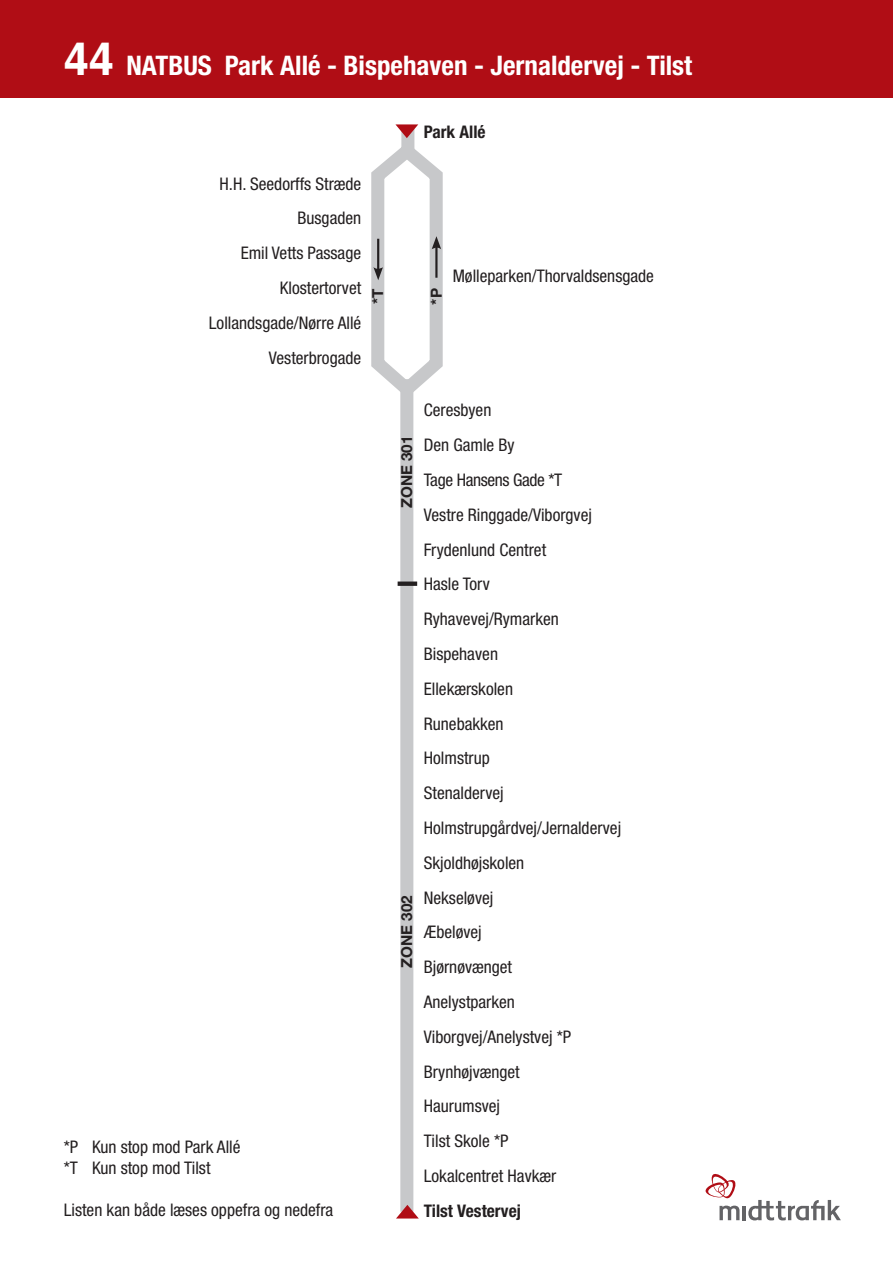
<style>
.page{position:relative;width:893px;height:1263px;background:#fff}
.page>*{position:absolute;margin:0;border:0;box-sizing:border-box;transform-origin:0 0}
.t1{font:700 condensed 27px "Helvetica Neue";color:#fff}
.Stoppested{font:condensed 17.4px "Helvetica Neue";color:#231f20}
.Stoppested_fed{font:condensed 17.4px "Helvetica Neue";color:#231f20}
.Stoppested_fed-2{font:700 condensed 17.4px "Helvetica Neue";color:#231f20}
.Stoppested-2{font:condensed 17.4px "Helvetica Neue";letter-spacing:-.02em;color:#231f20}
.t2{font:700 15.15px "Helvetica Neue";color:#231f20}
.s1{font-family:"Helvetica";font-stretch:normal;font-size:45px}
</style>
<div class="page">
<div style="left:0;top:0;width:893px;height:98px;background:#b00d15"></div>
<svg style="left:719px;top:1205px;width:20px;height:15px"></svg>
<svg style="left:748px;top:1200px;width:93px;height:20px"></svg>
<hr style="left:743px;top:1206px;width:3px;height:14px;background:#636366">
<svg style="left:705px;top:1174px;width:31px;height:25px"></svg>
<div style="left:400px;top:379px;width:13px;height:833px;background:#c7c8ca"></div>
<svg style="left:371px;top:124px;width:72px;height:284px"></svg>
<svg style="left:396px;top:1205px;width:23px;height:13px"></svg>
<div style="left:398px;top:581px;width:19px;height:5px;background:#231f20"></div>
<p class="t1" style="left:64px;top:49px;width:630px"><span class="s1">44</span> NATBUS Park Allé - Bispehaven - Jernaldervej - Tilst</p>
<p class="Stoppested_fed-2" style="left:424px;top:121px;width:63px">Park Allé</p>
<p class="Stoppested" style="left:220px;top:173px;width:143px">H.H. Seedorffs Stræde</p>
<p class="Stoppested" style="left:297px;top:208px;width:65px">Busgaden</p>
<p class="Stoppested" style="left:241px;top:243px;width:122px">Emil Vetts Passage</p>
<p class="Stoppested" style="left:280px;top:278px;width:83px">Klostertorvet</p>
<p class="Stoppested" style="left:209px;top:313px;width:154px">Lollandsgade/Nørre Allé</p>
<p class="Stoppested" style="left:269px;top:347px;width:94px">Vesterbrogade</p>
<p class="t2" style="left:368px;top:304px;width:17px;rotate:-90deg">*T</p>
<p class="t2" style="left:427px;top:305px;width:18px;rotate:-90deg">*P</p>
<p class="Stoppested_fed" style="left:453px;top:266px;width:203px">Mølleparken/Thorvaldsensgade</p>
<p class="Stoppested" style="left:64px;top:1137px;width:178px">*P Kun stop mod Park Allé</p>
<p class="Stoppested" style="left:64px;top:1158px;width:148px">*T Kun stop mod Tilst</p>
<p class="Stoppested" style="left:64px;top:1200px;width:271px">Listen kan både læses oppefra og nedefra</p>
<p class="t2" style="left:397px;top:508px;width:74px;rotate:-90deg">ZONE 301</p>
<p class="t2" style="left:397px;top:968px;width:74px;rotate:-90deg">ZONE 302</p>
<p class="Stoppested" style="left:424px;top:400px;width:69px">Ceresbyen</p>
<p class="Stoppested" style="left:424px;top:435px;width:92px">Den Gamle By</p>
<p class="Stoppested-2" style="left:424px;top:470px;width:140px">Tage Hansens Gade *T</p>
<p class="Stoppested" style="left:424px;top:505px;width:170px">Vestre Ringgade/Viborgvej</p>
<p class="Stoppested" style="left:424px;top:539px;width:124px">Frydenlund Centret</p>
<p class="Stoppested" style="left:424px;top:574px;width:67px">Hasle Torv</p>
<p class="Stoppested" style="left:424px;top:609px;width:137px">Ryhavevej/Rymarken</p>
<p class="Stoppested" style="left:424px;top:644px;width:76px">Bispehaven</p>
<p class="Stoppested" style="left:424px;top:679px;width:91px">Ellekærskolen</p>
<p class="Stoppested" style="left:424px;top:713px;width:81px">Runebakken</p>
<p class="Stoppested" style="left:424px;top:748px;width:68px">Holmstrup</p>
<p class="Stoppested" style="left:424px;top:783px;width:81px">Stenaldervej</p>
<p class="Stoppested" style="left:424px;top:818px;width:199px">Holmstrupgårdvej/Jernaldervej</p>
<p class="Stoppested" style="left:424px;top:853px;width:102px">Skjoldhøjskolen</p>
<p class="Stoppested" style="left:424px;top:887px;width:71px">Nekseløvej</p>
<p class="Stoppested" style="left:424px;top:922px;width:59px">Æbeløvej</p>
<p class="Stoppested" style="left:424px;top:957px;width:90px">Bjørnøvænget</p>
<p class="Stoppested" style="left:424px;top:992px;width:93px">Anelystparken</p>
<p class="Stoppested" style="left:424px;top:1027px;width:149px">Viborgvej/Anelystvej *P</p>
<p class="Stoppested" style="left:424px;top:1061px;width:97px">Brynhøjvænget</p>
<p class="Stoppested_fed" style="left:424px;top:1096px;width:78px">Haurumsvej</p>
<p class="Stoppested" style="left:424px;top:1131px;width:86px">Tilst Skole *P</p>
<p class="Stoppested" style="left:424px;top:1166px;width:134px">Lokalcentret Havkær</p>
<p class="Stoppested_fed-2" style="left:424px;top:1200px;width:99px">Tilst Vestervej</p>
</div>
